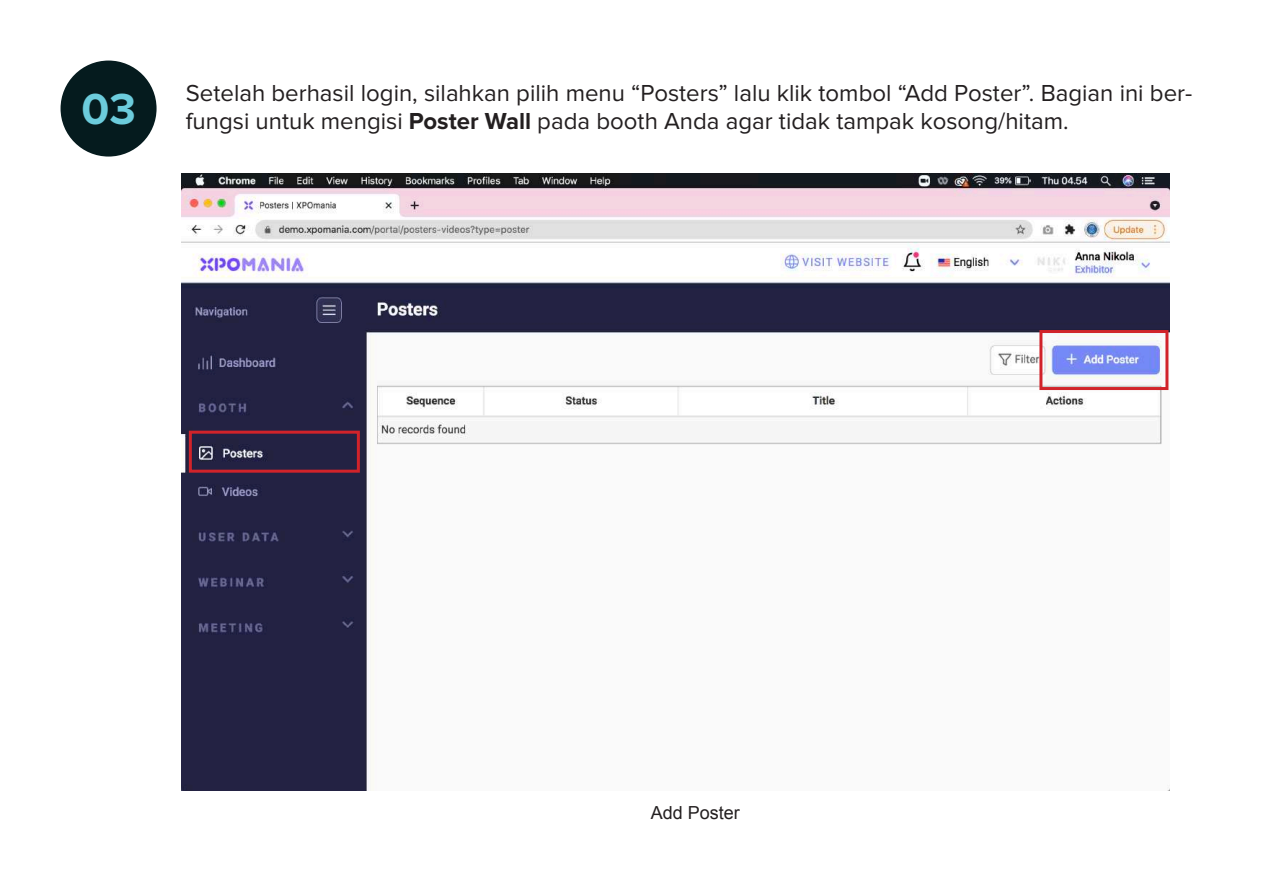
<style>
.page{position:relative;width:1263px;height:893px;background:#fff}
.page>*{position:absolute;margin:0;border:0;box-sizing:border-box;transform-origin:0 0}
.t1{font:700 45px "Proxima Nova";color:#6cccdc}
.t2{font:24px/28.8px "Proxima Nova";color:#231f20}
.t3{font:18px "Arial";color:#231f20}
.s1{font-weight:700}
</style>
<div class="page">
<img style="left:182px;top:173px;width:987px;height:617px">
<div style="left:61px;top:61px;width:96px;height:96px;background:#051b1e;border-radius:50%"></div>
<div style="left:1039px;top:330px;width:129px;height:60px;border:3px solid #d1232a"></div>
<div style="left:189px;top:431px;width:171px;height:42px;border:3px solid #d1232a"></div>
<h1 class="t1" style="left:82px;top:83px;width:56px">03</h1>
<p class="t2" style="left:186px;top:78px;width:1008px">Setelah berhasil login, silahkan pilih menu “Posters” lalu klik tombol “Add Poster”. Bagian ini ber&shy;fungsi untuk mengisi <span class="s1">Poster Wall</span> pada booth Anda agar tidak tampak kosong/hitam.</p>
<p class="t3" style="left:651px;top:801px;width:91px">Add Poster</p>
</div>
